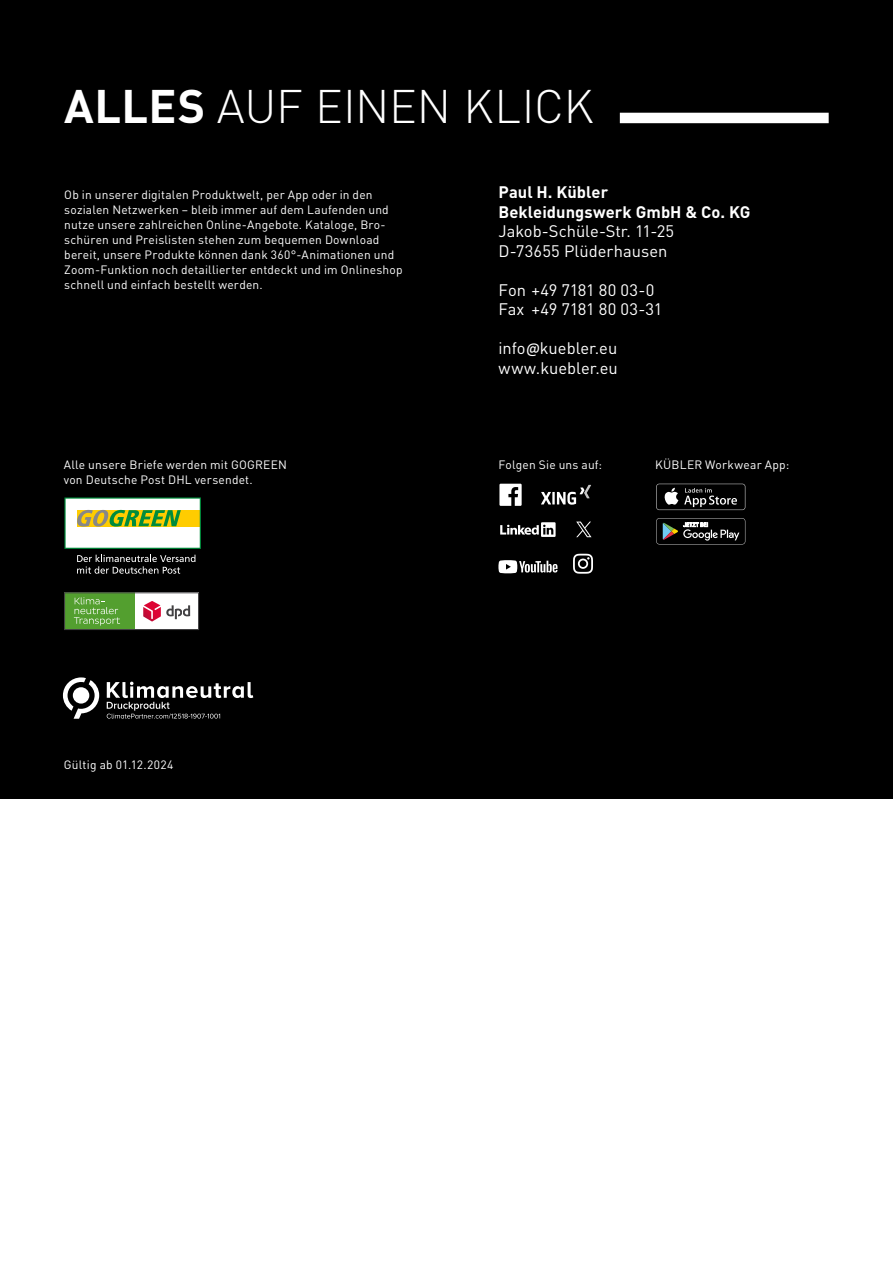
<style>
.page{position:relative;width:893px;height:1263px;background:#fff}
.page>*{position:absolute;margin:0;border:0;box-sizing:border-box;transform-origin:0 0}
.t1{font:300 46.5px "DIN Pro";letter-spacing:-.005em;color:#fff}
.t2{font:16.5px/19.5px "DIN Pro";color:#fff}
.t3{font:700 16.5px/19.5px "DIN Pro";letter-spacing:.005em;color:#fff}
.t4{font:12px/15px "DIN Pro";letter-spacing:.015em;color:#fff}
.s1{font-weight:700}
.s2{font-family:"Calibri"}
</style>
<div class="page">
<div style="left:0;top:0;width:893px;height:799px;background:#000"></div>
<svg style="left:77px;top:555px;width:118px;height:19px"></svg>
<svg style="left:64px;top:497px;width:137px;height:52px;background:#cfdcaf"></svg>
<svg style="left:64px;top:592px;width:135px;height:38px;background:#9db585"></svg>
<div style="left:656px;top:484px;width:89px;height:26px;background:#3d3d3d;border-radius:3px"></div>
<div style="left:657px;top:484px;width:88px;height:25px;background:#000;border-radius:3px"></div>
<svg style="left:664px;top:488px;width:14px;height:17px"></svg>
<svg style="left:684px;top:488px;width:53px;height:19px"></svg>
<svg style="left:656px;top:518px;width:89px;height:26px"></svg>
<svg style="left:498px;top:560px;width:59px;height:13px"></svg>
<svg style="left:573px;top:554px;width:20px;height:20px"></svg>
<svg style="left:500px;top:522px;width:56px;height:15px"></svg>
<svg style="left:499px;top:484px;width:23px;height:22px"></svg>
<svg style="left:541px;top:485px;width:50px;height:20px"></svg>
<svg style="left:576px;top:522px;width:15px;height:15px"></svg>
<div style="left:620px;top:113px;width:209px;height:10px;background:#fff"></div>
<svg style="left:63px;top:677px;width:36px;height:42px"></svg>
<svg style="left:107px;top:682px;width:146px;height:37px"></svg>
<h1 class="t1" style="left:64px;top:71px;width:531px"><span class="s1">ALLES</span> AUF EINEN KLICK</h1>
<p class="t4" style="left:64px;top:186px;width:340px">Ob in unserer digitalen Produktwelt, per App oder in den sozialen Netzwerken – bleib immer auf dem Laufenden und nutze unsere zahlreichen Online-Angebote. Kataloge, Bro&shy;schüren und Preislisten stehen zum bequemen Download bereit, unsere Produkte können dank 360°-Animationen und Zoom-Funktion noch detaillierter entdeckt und im Onlineshop schnell und einfach bestellt werden.</p>
<h2 class="t3" style="left:498px;top:180px;width:254px">Paul H. Kübler<br>Bekleidungswerk GmbH &amp; Co. KG</h2>
<h2 class="t2" style="left:498px;top:220px;width:177px">Jakob-Schüle-Str. 11-25<br>D-73655 Plüderhausen</h2>
<h2 class="t2" style="left:498px;top:278px;width:165px">Fon +49 7181 80 03-0<br>Fax +49 7181 80 03-31</h2>
<h2 class="t2" style="left:498px;top:337px;width:121px">info<span class="s2">@</span>kuebler.eu www.kuebler.eu</h2>
<p class="t4" style="left:64px;top:456px;width:225px">Alle unsere Briefe werden mit GOGREEN</p>
<p class="t4" style="left:498px;top:456px;width:105px">Folgen Sie uns auf:</p>
<p class="t4" style="left:655px;top:456px;width:136px">KÜBLER Workwear App:</p>
<p class="t4" style="left:64px;top:471px;width:190px">von Deutsche Post DHL versendet.</p>
<p class="t4" style="left:64px;top:756px;width:111px">Gültig ab 01.12.2024</p>
</div>
